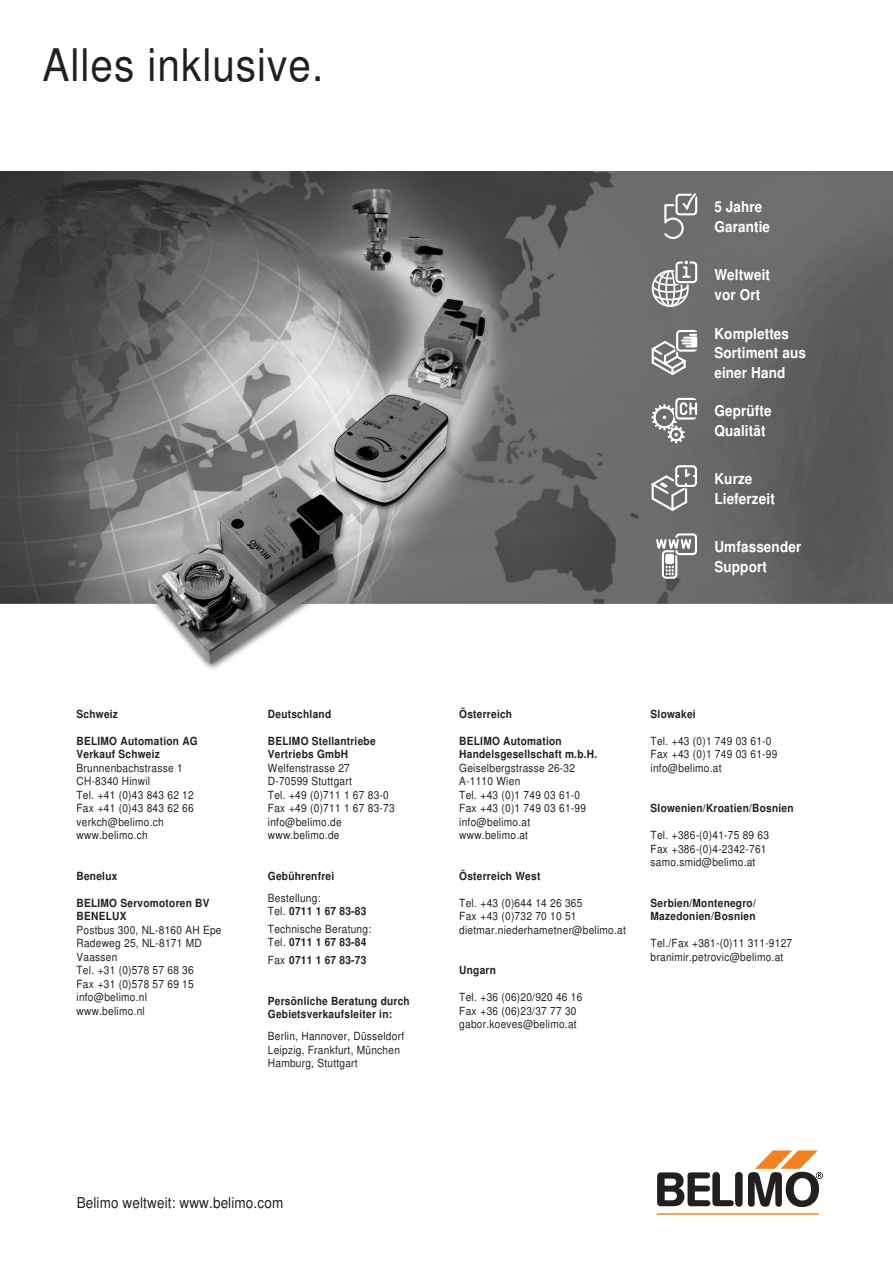
<style>
.page{position:relative;width:893px;height:1263px;background:#fff}
.page>*{position:absolute;margin:0;border:0;box-sizing:border-box;transform-origin:0 0}
.t1{font:45px "Nimbus Sans BEL";letter-spacing:.025em;color:#231f20;scale:.9 1}
.Belimo_Piktos{font:700 15px/19.5px "Nimbus Sans BEL";letter-spacing:.01em;color:#fff;scale:.9 1}
.t2{font:15px "Nimbus Sans BEL";letter-spacing:.01em;color:#231f20;scale:.9 1}
.t3{font:11.25px/13.5px "Nimbus Sans BEL";letter-spacing:.025em;color:#231f20;scale:.9 1}
.t4{font:700 11.25px/13.5px "Nimbus Sans BEL";letter-spacing:.025em;color:#231f20;scale:.9 1}
.s1{font-weight:700}
.s2{font-weight:400}
</style>
<div class="page">
<img style="left:0;top:171px;width:893px;height:498px">
<hr style="left:657px;top:1213px;width:162px;height:2px;background:#f58220">
<svg style="left:657px;top:1150px;width:166px;height:58px"></svg>
<svg style="left:664px;top:193px;width:33px;height:46px;background:#8d8d8d"></svg>
<svg style="left:652px;top:260px;width:45px;height:47px"></svg>
<svg style="left:651px;top:330px;width:46px;height:45px"></svg>
<svg style="left:651px;top:398px;width:46px;height:46px"></svg>
<div style="left:675px;top:465px;width:22px;height:22px;border:2px solid #fff;border-radius:3px"></div>
<svg style="left:651px;top:468px;width:45px;height:43px"></svg>
<svg style="left:656px;top:533px;width:41px;height:46px"></svg>
<p class="t1" style="left:43px;top:38px;width:313px">Alles inklusive.</p>
<p class="Belimo_Piktos" style="left:714px;top:198px;width:63px">5 Jahre<br>Garantie</p>
<p class="Belimo_Piktos" style="left:714px;top:266px;width:63px">Weltweit vor Ort</p>
<p class="Belimo_Piktos" style="left:714px;top:324px;width:103px">Komplettes<br>Sortiment aus einer Hand</p>
<p class="Belimo_Piktos" style="left:714px;top:402px;width:65px">Geprüfte<br>Qualität</p>
<p class="Belimo_Piktos" style="left:714px;top:470px;width:69px">Kurze<br>Lieferzeit</p>
<p class="Belimo_Piktos" style="left:714px;top:538px;width:98px">Umfassender<br>Support</p>
<p class="t4" style="left:77px;top:707px;width:48px">Schweiz</p>
<p class="t4" style="left:77px;top:734px;width:136px">BELIMO Automation AG</p>
<p class="t4" style="left:77px;top:748px;width:94px">Verkauf Schweiz</p>
<p class="t3" style="left:77px;top:761px;width:119px">Brunnenbachstrasse 1</p>
<p class="t3" style="left:77px;top:775px;width:83px">CH-8340 Hinwil</p>
<p class="t3" style="left:77px;top:788px;width:132px">Tel. +41 (0)43 843 62 12</p>
<p class="t3" style="left:77px;top:802px;width:132px">Fax +41 (0)43 843 62 66</p>
<p class="t3" style="left:77px;top:815px;width:98px">verkch@belimo.ch</p>
<p class="t3" style="left:77px;top:829px;width:81px">www.belimo.ch</p>
<p class="t4" style="left:77px;top:869px;width:47px">Benelux</p>
<p class="t4" style="left:77px;top:896px;width:149px">BELIMO Servomotoren BV<br>BENELUX</p>
<p class="t3" style="left:77px;top:923px;width:163px">Postbus 300, NL-8160 AH Epe</p>
<p class="t3" style="left:77px;top:937px;width:141px">Radeweg 25, NL-8171 MD<br>Vaassen</p>
<p class="t3" style="left:77px;top:964px;width:132px">Tel. +31 (0)578 57 68 36</p>
<p class="t3" style="left:77px;top:977px;width:132px">Fax +31 (0)578 57 69 15</p>
<p class="t3" style="left:77px;top:991px;width:80px">info@belimo.nl</p>
<p class="t3" style="left:77px;top:1004px;width:77px">www.belimo.nl</p>
<p class="t4" style="left:268px;top:707px;width:72px">Deutschland</p>
<p class="t4" style="left:268px;top:734px;width:121px">BELIMO Stellantriebe</p>
<p class="t4" style="left:268px;top:748px;width:91px">Vertriebs GmbH</p>
<p class="t3" style="left:268px;top:761px;width:93px">Welfenstrasse 27</p>
<p class="t3" style="left:268px;top:775px;width:95px">D-70599 Stuttgart</p>
<p class="t3" style="left:268px;top:788px;width:136px">Tel. +49 (0)711 1 67 83-0</p>
<p class="t3" style="left:268px;top:802px;width:142px">Fax +49 (0)711 1 67 83-73</p>
<p class="t3" style="left:268px;top:815px;width:83px">info@belimo.de</p>
<p class="t3" style="left:268px;top:829px;width:81px">www.belimo.de</p>
<p class="t4" style="left:268px;top:869px;width:75px">Gebührenfrei</p>
<p class="t3" style="left:268px;top:891px;width:111px">Bestellung:<br>Tel. <span class="s1">0711 1 67 83-83</span></p>
<p class="t3" style="left:268px;top:922px;width:116px">Technische Beratung:<br>Tel. <span class="s1">0711 1 67 83-84</span></p>
<p class="t4" style="left:268px;top:954px;width:111px"><span class="s2">Fax</span> 0711 1 67 83-73</p>
<p class="t4" style="left:268px;top:994px;width:159px">Persönliche Beratung durch<br>Gebietsverkaufsleiter in:</p>
<p class="t3" style="left:268px;top:1030px;width:153px">Berlin, Hannover, Düsseldorf<br>Leipzig, Frankfurt, München<br>Hamburg, Stuttgart</p>
<p class="t4" style="left:459px;top:707px;width:60px">Österreich</p>
<p class="t4" style="left:459px;top:734px;width:115px">BELIMO Automation</p>
<p class="t4" style="left:459px;top:748px;width:155px">Handelsgesellschaft m.b.H.</p>
<p class="t3" style="left:459px;top:761px;width:130px">Geiselbergstrasse 26-32</p>
<p class="t3" style="left:459px;top:775px;width:69px">A-1110 Wien</p>
<p class="t3" style="left:459px;top:788px;width:136px">Tel. +43 (0)1 749 03 61-0</p>
<p class="t3" style="left:459px;top:802px;width:142px">Fax +43 (0)1 749 03 61-99</p>
<p class="t3" style="left:459px;top:815px;width:80px">info@belimo.at</p>
<p class="t3" style="left:459px;top:829px;width:78px">www.belimo.at</p>
<p class="t4" style="left:459px;top:869px;width:92px">Österreich West</p>
<p class="t3" style="left:459px;top:896px;width:138px">Tel. +43 (0)644 14 26 365</p>
<p class="t3" style="left:459px;top:910px;width:132px">Fax +43 (0)732 70 10 51</p>
<p class="t3" style="left:459px;top:923px;width:187px">dietmar.niederhametner@belimo.at</p>
<p class="t4" style="left:459px;top:964px;width:42px">Ungarn</p>
<p class="t3" style="left:459px;top:991px;width:138px">Tel. +36 (06)20/920 46 16</p>
<p class="t3" style="left:459px;top:1004px;width:132px">Fax +36 (06)23/37 77 30</p>
<p class="t3" style="left:459px;top:1018px;width:132px">gabor.koeves@belimo.at</p>
<p class="t4" style="left:651px;top:707px;width:52px">Slowakei</p>
<p class="t3" style="left:651px;top:734px;width:136px">Tel. +43 (0)1 749 03 61-0</p>
<p class="t3" style="left:651px;top:748px;width:142px">Fax +43 (0)1 749 03 61-99</p>
<p class="t3" style="left:651px;top:761px;width:80px">info@belimo.at</p>
<p class="t4" style="left:651px;top:802px;width:160px">Slowenien/Kroatien/Bosnien</p>
<p class="t3" style="left:651px;top:829px;width:133px">Tel. +386-(0)41-75 89 63</p>
<p class="t3" style="left:651px;top:842px;width:130px">Fax +386-(0)4-2342-761</p>
<p class="t3" style="left:651px;top:856px;width:118px">samo.smid@belimo.at</p>
<p class="t4" style="left:651px;top:896px;width:118px">Serbien/Montenegro/</p>
<p class="t4" style="left:651px;top:910px;width:118px">Mazedonien/Bosnien</p>
<p class="t3" style="left:651px;top:937px;width:159px">Tel./Fax +381-(0)11 311-9127</p>
<p class="t3" style="left:651px;top:950px;width:149px">branimir.petrovic@belimo.at</p>
<p class="t2" style="left:77px;top:1193px;width:231px">Belimo weltweit: www.belimo.com</p>
</div>
